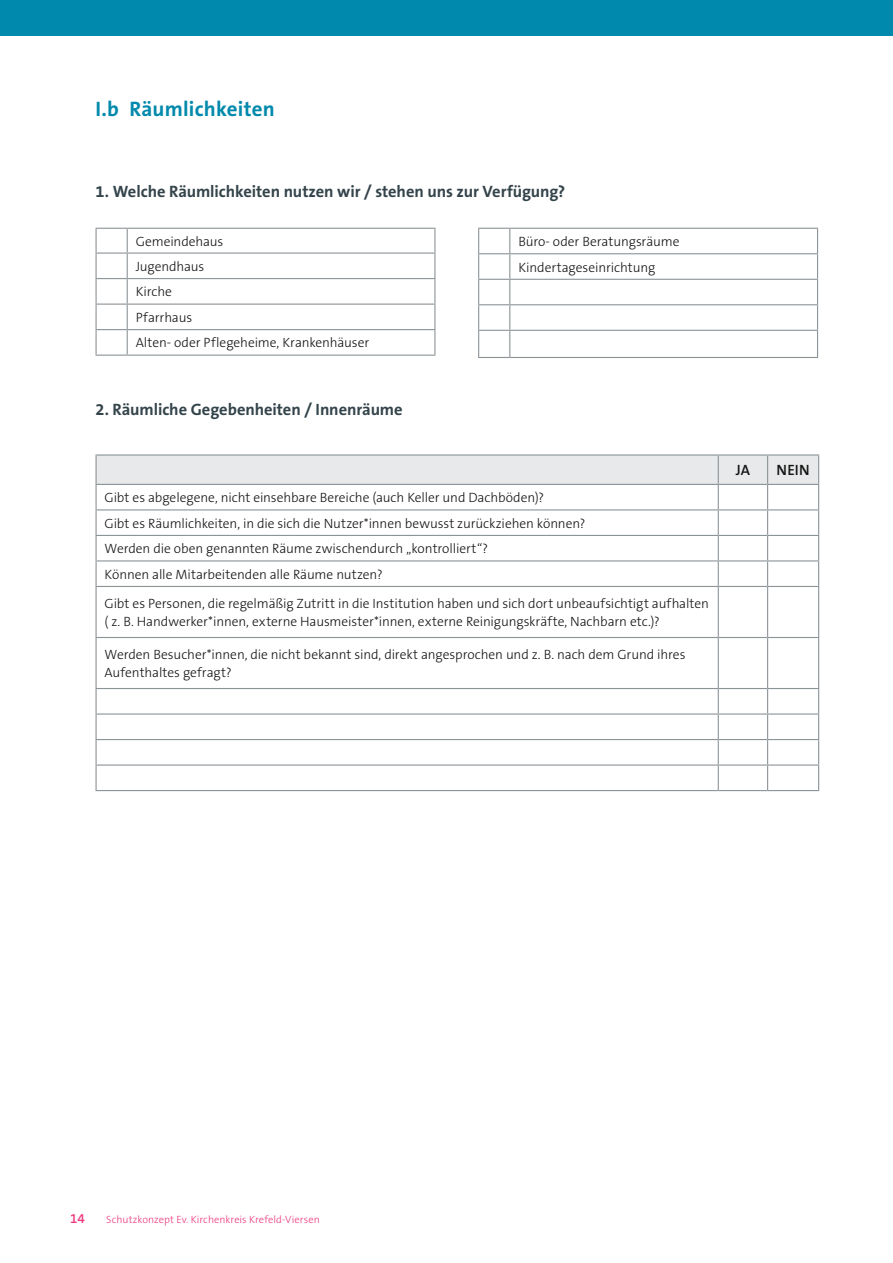
<style>
.page{position:relative;width:893px;height:1263px;background:#fff}
.page>*{position:absolute;margin:0;border:0;box-sizing:border-box;transform-origin:0 0}
.t1{font:700 21px "The Sans OT7";letter-spacing:.01em;color:#0089ac}
.t2{font:700 16.5px "The Sans OT7";letter-spacing:-.005em;color:#34444b}
.t3{font:600 15px "The Sans OT6";letter-spacing:.015em;color:#131413}
.t4{font:300 13.5px/25.5px "The Sans OT3";letter-spacing:-.005em;color:#131413}
.t5{font:600 13.5px "The Sans OT6";color:#ed3a80}
.t6{font:300 10.5px "The Sans OT3";letter-spacing:.005em;color:#ed3a80}
</style>
<div class="page">
<hr style="left:96px;top:228px;width:31px;height:1px;background:#8d9498">
<hr style="left:127px;top:228px;width:308px;height:1px;background:#8d9498">
<hr style="left:96px;top:252px;width:31px;height:2px;background:#8d9498">
<hr style="left:127px;top:252px;width:308px;height:2px;background:#8d9498">
<hr style="left:96px;top:278px;width:31px;height:1px;background:#8d9498">
<hr style="left:127px;top:278px;width:308px;height:1px;background:#8d9498">
<hr style="left:96px;top:304px;width:31px;height:1px;background:#8d9498">
<hr style="left:127px;top:304px;width:308px;height:1px;background:#8d9498">
<hr style="left:96px;top:329px;width:31px;height:1px;background:#8d9498">
<svg style="left:96px;top:229px;width:1px;height:126px"></svg>
<hr style="left:127px;top:329px;width:308px;height:1px;background:#8d9498">
<svg style="left:127px;top:229px;width:1px;height:126px"></svg>
<svg style="left:434px;top:229px;width:1px;height:126px"></svg>
<hr style="left:96px;top:355px;width:31px;height:1px;background:#8d9498">
<hr style="left:127px;top:355px;width:308px;height:1px;background:#8d9498">
<hr style="left:96px;top:454px;width:622px;height:2px;background:#8d9498">
<hr style="left:718px;top:454px;width:50px;height:2px;background:#8d9498">
<hr style="left:768px;top:454px;width:51px;height:2px;background:#8d9498">
<svg style="left:96px;top:455px;width:723px;height:131px"></svg>
<hr style="left:96px;top:586px;width:622px;height:1px;background:#8d9498">
<hr style="left:96px;top:587px;width:1px;height:50px;background:#8d9498">
<hr style="left:718px;top:586px;width:50px;height:1px;background:#8d9498">
<hr style="left:718px;top:587px;width:1px;height:50px;background:#8d9498">
<hr style="left:768px;top:586px;width:51px;height:1px;background:#8d9498">
<hr style="left:767px;top:587px;width:1px;height:50px;background:#8d9498">
<hr style="left:818px;top:587px;width:1px;height:50px;background:#8d9498">
<hr style="left:96px;top:637px;width:622px;height:1px;background:#8d9498">
<hr style="left:96px;top:638px;width:1px;height:50px;background:#8d9498">
<hr style="left:718px;top:637px;width:50px;height:1px;background:#8d9498">
<hr style="left:718px;top:638px;width:1px;height:50px;background:#8d9498">
<hr style="left:768px;top:637px;width:51px;height:1px;background:#8d9498">
<hr style="left:767px;top:638px;width:1px;height:50px;background:#8d9498">
<hr style="left:818px;top:638px;width:1px;height:50px;background:#8d9498">
<hr style="left:96px;top:688px;width:622px;height:1px;background:#8d9498">
<hr style="left:718px;top:688px;width:50px;height:1px;background:#8d9498">
<hr style="left:768px;top:688px;width:51px;height:1px;background:#8d9498">
<hr style="left:96px;top:713px;width:622px;height:2px;background:#8d9498">
<hr style="left:718px;top:713px;width:50px;height:2px;background:#8d9498">
<hr style="left:768px;top:713px;width:51px;height:2px;background:#8d9498">
<hr style="left:96px;top:739px;width:622px;height:1px;background:#8d9498">
<hr style="left:718px;top:739px;width:50px;height:1px;background:#8d9498">
<hr style="left:768px;top:739px;width:51px;height:1px;background:#8d9498">
<hr style="left:96px;top:764px;width:622px;height:2px;background:#8d9498">
<svg style="left:96px;top:689px;width:1px;height:101px"></svg>
<hr style="left:718px;top:764px;width:50px;height:2px;background:#8d9498">
<svg style="left:718px;top:689px;width:1px;height:101px"></svg>
<hr style="left:768px;top:764px;width:51px;height:2px;background:#8d9498">
<svg style="left:767px;top:689px;width:1px;height:101px"></svg>
<svg style="left:818px;top:689px;width:1px;height:101px"></svg>
<hr style="left:96px;top:790px;width:622px;height:1px;background:#8d9498">
<hr style="left:718px;top:790px;width:50px;height:1px;background:#8d9498">
<hr style="left:768px;top:790px;width:51px;height:1px;background:#8d9498">
<hr style="left:478px;top:228px;width:32px;height:1px;background:#8d9498">
<hr style="left:510px;top:228px;width:308px;height:1px;background:#8d9498">
<hr style="left:478px;top:253px;width:32px;height:1px;background:#8d9498">
<hr style="left:510px;top:253px;width:308px;height:1px;background:#8d9498">
<hr style="left:478px;top:279px;width:32px;height:1px;background:#8d9498">
<hr style="left:510px;top:279px;width:308px;height:1px;background:#8d9498">
<hr style="left:478px;top:304px;width:32px;height:1px;background:#8d9498">
<hr style="left:510px;top:304px;width:308px;height:1px;background:#8d9498">
<hr style="left:478px;top:330px;width:32px;height:1px;background:#8d9498">
<svg style="left:478px;top:229px;width:1px;height:128px"></svg>
<hr style="left:510px;top:330px;width:308px;height:1px;background:#8d9498">
<svg style="left:509px;top:229px;width:1px;height:128px"></svg>
<svg style="left:817px;top:229px;width:1px;height:128px"></svg>
<hr style="left:478px;top:357px;width:32px;height:1px;background:#8d9498">
<hr style="left:510px;top:357px;width:308px;height:1px;background:#8d9498">
<div style="left:0;top:0;width:893px;height:35px;background:#0089ac"></div>
<h1 class="t1" style="left:96px;top:96px;width:181px">I.b Räumlichkeiten</h1>
<p class="t2" style="left:96px;top:181px;width:471px">1. Welche Räumlichkeiten nutzen wir / stehen uns zur Verfügung?</p>
<p class="t4" style="left:136px;top:228px;width:235px">Gemeindehaus<br>Jugendhaus<br>Kirche<br>Pfarrhaus<br>Alten- oder Pflegeheime, Krankenhäuser</p>
<p class="t2" style="left:96px;top:399px;width:309px">2. Räumliche Gegebenheiten / Innenräume</p>
<p class="t4" style="left:518px;top:229px;width:163px">Büro- oder Beratungsräume<br>Kindertageseinrichtung</p>
<p class="t4" style="left:105px;top:485px;width:482px">Gibt es abgelegene, nicht einsehbare Bereiche (auch Keller und Dachböden)?<br>Gibt es Räumlichkeiten, in die sich die Nutzer*innen bewusst zurückziehen können?<br>Werden die oben genannten Räume zwischendurch „kontrolliert“?<br>Können alle Mitarbeitenden alle Räume nutzen?</p>
<p class="t4" style="left:105px;top:594px;width:606px;line-height:18px">Gibt es Personen, die regelmäßig Zutritt in die Institution haben und sich dort unbeaufsichtigt aufhalten ( z. B. Handwerker*innen, externe Hausmeister*innen, externe Reinigungskräfte, Nachbarn etc.)?</p>
<p class="t4" style="left:105px;top:645px;width:582px;line-height:18px">Werden Besucher*innen, die nicht bekannt sind, direkt angesprochen und z. B. nach dem Grund ihres<br>Aufenthaltes gefragt?</p>
<p class="t3" style="left:736px;top:461px;width:16px">JA</p>
<p class="t3" style="left:776px;top:461px;width:35px">NEIN</p>
<p class="t5" style="left:70px;top:1209px;width:16px">14</p>
<p class="t6" style="left:106px;top:1212px;width:215px">Schutzkonzept Ev. Kirchenkreis Krefeld-Viersen</p>
</div>
